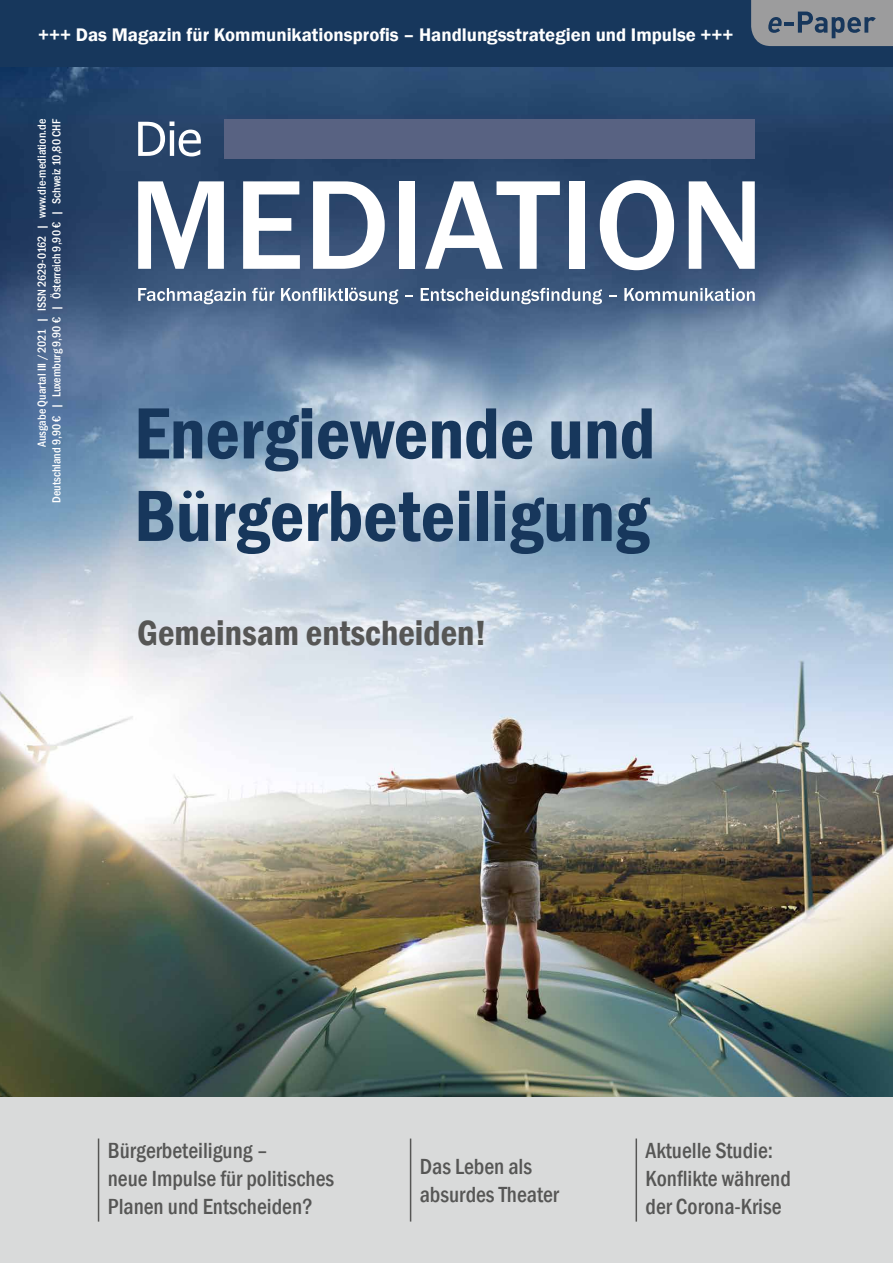
<style>
.page{position:relative;width:893px;height:1263px;background:#fff}
.page>*{position:absolute;margin:0;border:0;box-sizing:border-box;transform-origin:0 0}
.t1{font:600 condensed 75px/82.5px "Franklin Gothic";color:#17375c}
.t2{font:600 condensed 36px "Franklin Gothic";color:#565655}
.t3{font:500 condensed 22.5px/28px "Franklin Gothic";color:#565655}
.t4{font:600 18.75px "Franklin Gothic";color:#fff}
.t5{font:500 condensed 12px/14.4px "Franklin Gothic";color:#fff;text-align:right}
</style>
<div class="page">
<img style="left:0;top:66px;width:893px;height:1031px">
<div style="left:0;top:0;width:893px;height:66px;background:#17375c"></div>
<svg style="left:751px;top:0;width:142px;height:46px;background:#888d93"></svg>
<div style="left:224px;top:119px;width:531px;height:40px;background:#586282"></div>
<svg style="left:138px;top:122px;width:63px;height:34px"></svg>
<svg style="left:138px;top:181px;width:86px;height:88px"></svg>
<svg style="left:243px;top:181px;width:57px;height:88px"></svg>
<svg style="left:313px;top:181px;width:72px;height:88px"></svg>
<div style="left:399px;top:181px;width:16px;height:88px;background:#fff"></div>
<svg style="left:425px;top:181px;width:135px;height:88px"></svg>
<div style="left:569px;top:181px;width:16px;height:88px;background:#fff"></div>
<svg style="left:600px;top:180px;width:74px;height:90px"></svg>
<svg style="left:689px;top:181px;width:66px;height:88px"></svg>
<svg style="left:138px;top:288px;width:108px;height:16px"></svg>
<svg style="left:252px;top:288px;width:23px;height:13px"></svg>
<svg style="left:281px;top:288px;width:117px;height:16px"></svg>
<svg style="left:405px;top:295px;width:8px;height:2px"></svg>
<svg style="left:421px;top:288px;width:181px;height:16px"></svg>
<svg style="left:609px;top:295px;width:7px;height:2px"></svg>
<svg style="left:624px;top:288px;width:131px;height:13px"></svg>
<div style="left:0;top:1097px;width:893px;height:166px;background:#d9dada"></div>
<hr style="left:98px;top:1138px;width:1px;height:83px;background:#565655">
<hr style="left:636px;top:1138px;width:1px;height:83px;background:#565655">
<hr style="left:410px;top:1138px;width:1px;height:83px;background:#565655">
<p class="t4" style="left:38px;top:23px;width:697px">+++ Das Magazin für Kommunikationsprofis – Handlungsstrategien und Impulse +++</p>
<p class="t5" style="left:35px;top:503px;width:385px;rotate:-90deg">Ausgabe Quartal III /2021 | ISSN 2629-0162 | www.die-mediation.de<br>Deutschland 9,90 € | Luxemburg 9,90 € | Österreich 9,90 € | Schweiz 10,80 CHF</p>
<h1 class="t1" style="left:134px;top:391px;width:523px">Energiewende und<br>Bürgerbeteiligung</h1>
<h2 class="t2" style="left:137px;top:609px;width:351px">Gemeinsam entscheiden!</h2>
<p class="t3" style="left:108px;top:1136px;width:228px">Bürgerbeteiligung –<br>neue Impulse für politisches<br>Planen und Entscheiden?</p>
<p class="t3" style="left:646px;top:1136px;width:147px">Aktuelle Studie:<br>Konflikte während der Corona-Krise</p>
<p class="t3" style="left:420px;top:1152px;width:141px">Das Leben als absurdes Theater</p>
</div>
